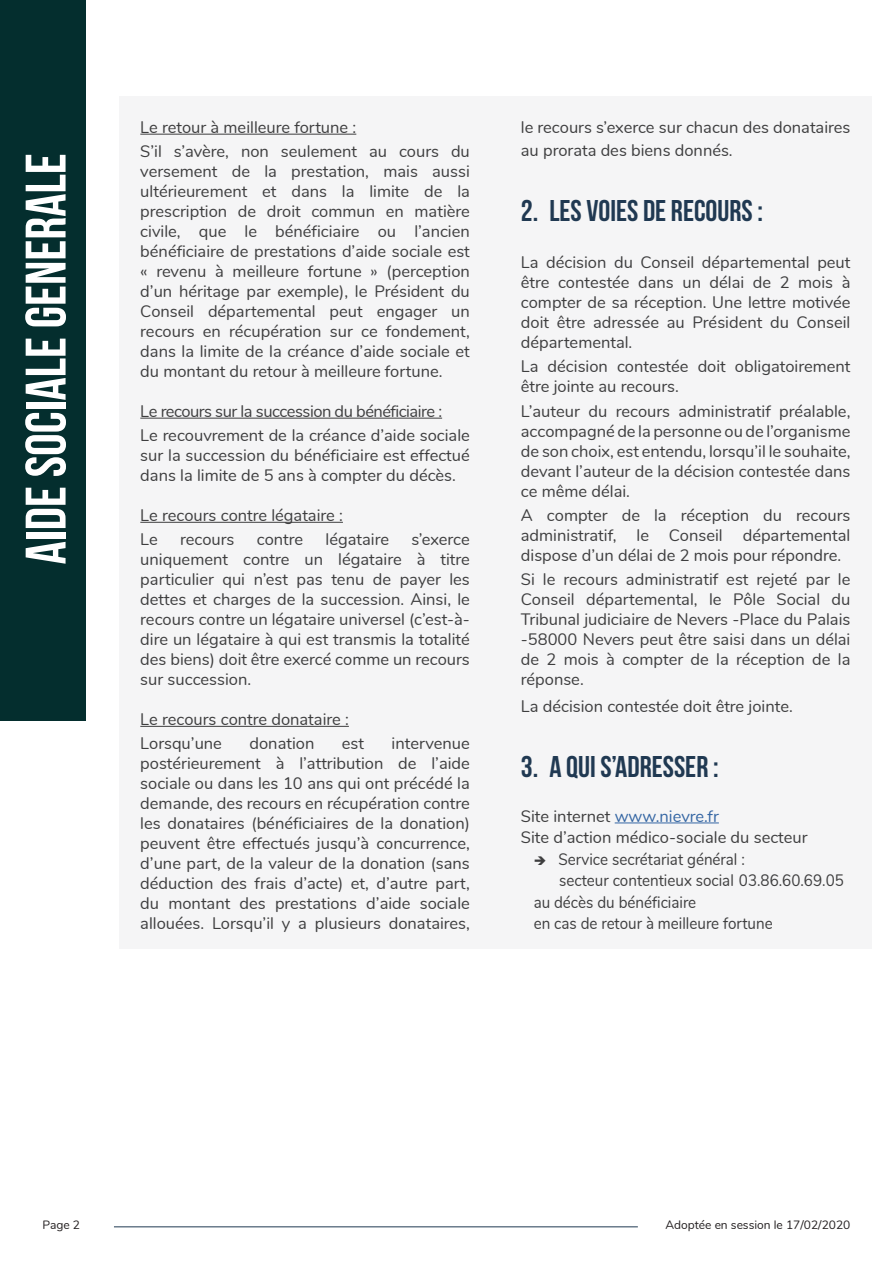
<style>
.page{position:relative;width:893px;height:1263px;background:#fff}
.page>*{position:absolute;margin:0;border:0;box-sizing:border-box;transform-origin:0 0}
._01_Headline{font:700 57px "Bebas Neue";color:#fff}
._02_Article_Title_2{font:700 30px "Bebas Neue";color:#203952}
._05_body_text{font:16.5px/20px "Nunito";color:#3e3e3f;text-align:justify}
._05_body_text-2{font:16.5px "Nunito";color:#3e3e3f;scale:.92 1}
._05_body_text-3{font:16.5px "Nunito";letter-spacing:-.03em;color:#3e3e3f}
._05_body_text-4{font:16.5px "Nunito";color:#3667a4}
.t1{font:12px "Nunito";color:#231f20}
.s1{color:#3e3e3f}
</style>
<div class="page">
<div style="left:119px;top:96px;width:752px;height:852px;background:#f5f5f6"></div>
<hr style="left:114px;top:1226px;width:524px;height:1px;background:#203952">
<hr style="left:140px;top:134px;width:216px;height:1px;background:#3e3e3f">
<hr style="left:140px;top:418px;width:302px;height:1px;background:#3e3e3f">
<hr style="left:140px;top:522px;width:203px;height:1px;background:#3e3e3f">
<hr style="left:140px;top:726px;width:209px;height:1px;background:#3e3e3f">
<hr style="left:615px;top:822px;width:104px;height:1px;background:#3667a4">
<div style="left:0;top:0;width:86px;height:721px;background:#042e2e"></div>
<p class="_01_Headline" style="left:15px;top:564px;width:413px;rotate:-90deg">AIDE SOCIALE GENERALE</p>
<p class="_05_body_text" style="left:140px;top:116px;width:217px">Le retour à meilleure fortune :</p>
<p class="_05_body_text" style="left:140px;top:141px;width:331px">S’il s’avère, non seulement au cours du versement de la prestation, mais aussi ultérieurement et dans la limite de la prescription de droit commun en matière civile, que le bénéficiaire ou l’ancien bénéficiaire de prestations d’aide sociale est « revenu à meilleure fortune » (perception d’un héritage par exemple), le Président du Conseil départemental peut engager un recours en récupération sur ce fondement, dans la limite de la créance d’aide sociale et du montant du retour à meilleure fortune.</p>
<p class="_05_body_text-3" style="left:140px;top:399px;width:303px">Le recours sur la succession du bénéficiaire :</p>
<p class="_05_body_text" style="left:140px;top:424px;width:331px">Le recouvrement de la créance d’aide sociale sur la succession du bénéficiaire est effectué dans la limite de 5 ans à compter du décès.</p>
<p class="_05_body_text" style="left:140px;top:504px;width:204px">Le recours contre légataire :</p>
<p class="_05_body_text" style="left:140px;top:529px;width:19px">Le</p>
<p class="_05_body_text" style="left:180px;top:529px;width:56px">recours</p>
<p class="_05_body_text" style="left:257px;top:529px;width:48px">contre</p>
<p class="_05_body_text" style="left:326px;top:529px;width:65px">légataire</p>
<p class="_05_body_text" style="left:140px;top:529px;width:331px;text-indent:271px">s’exerce uniquement contre un légataire à titre particulier qui n’est pas tenu de payer les dettes et charges de la succession. Ainsi, le recours contre un légataire universel (c’est-à&shy;dire un légataire à qui est transmis la totalité des biens) doit être exercé comme un recours sur succession.</p>
<p class="_05_body_text" style="left:140px;top:708px;width:210px">Le recours contre donataire :</p>
<p class="_05_body_text" style="left:140px;top:733px;width:83px">Lorsqu’une</p>
<p class="_05_body_text" style="left:250px;top:733px;width:66px">donation</p>
<p class="_05_body_text" style="left:342px;top:733px;width:24px">est</p>
<p class="_05_body_text" style="left:140px;top:733px;width:331px;text-indent:251px">intervenue postérieurement à l’attribution de l’aide sociale ou dans les 10 ans qui ont précédé la demande, des recours en récupération contre les donataires (bénéficiaires de la donation) peuvent être effectués jusqu’à concurrence, d’une part, de la valeur de la donation (sans déduction des frais d’acte) et, d’autre part, du montant des prestations d’aide sociale allouées. Lorsqu’il y a plusieurs donataires,</p>
<p class="_05_body_text" style="left:521px;top:115px;width:331px;line-height:23px">le recours s’exerce sur chacun des donataires au prorata des biens donnés.</p>
<p class="_02_Article_Title_2" style="left:521px;top:194px;width:244px">2. LES VOIES DE RECOURS :</p>
<p class="_05_body_text" style="left:521px;top:251px;width:331px">La décision du Conseil départemental peut être contestée dans un délai de 2 mois à compter de sa réception. Une lettre motivée doit être adressée au Président du Conseil départemental.</p>
<p class="_05_body_text" style="left:521px;top:356px;width:331px">La décision contestée doit obligatoirement être jointe au recours.</p>
<p class="_05_body_text" style="left:521px;top:400px;width:331px">L’auteur du recours administratif préalable, accompagné de la personne ou de l’organisme de son choix, est entendu, lorsqu’il le souhaite, devant l’auteur de la décision contestée dans ce même délai.</p>
<p class="_05_body_text" style="left:521px;top:504px;width:331px">A compter de la réception du recours administratif, le Conseil départemental dispose d’un délai de 2 mois pour répondre.</p>
<p class="_05_body_text" style="left:521px;top:568px;width:331px">Si le recours administratif est rejeté par le Conseil départemental, le Pôle Social du Tribunal judiciaire de Nevers -Place du Palais -58000 Nevers peut être saisi dans un délai de 2 mois à compter de la réception de la réponse.</p>
<p class="_05_body_text" style="left:521px;top:696px;width:273px">La décision contestée doit être jointe.</p>
<p class="_02_Article_Title_2" style="left:521px;top:750px;width:199px">3. A QUI S’ADRESSER :</p>
<p class="_05_body_text-4" style="left:521px;top:804px;width:199px"><span class="s1">Site internet</span> www.nievre.fr</p>
<p class="_05_body_text" style="left:521px;top:826px;width:288px">Site d’action médico-sociale du secteur</p>
<p class="_05_body_text-2" style="left:534px;top:847px;width:231px">➔ Service secrétariat général :</p>
<p class="_05_body_text-2" style="left:559px;top:868px;width:311px">secteur contentieux social 03.86.60.69.05</p>
<p class="_05_body_text-2" style="left:534px;top:890px;width:178px">au décès du bénéficiaire</p>
<p class="_05_body_text-2" style="left:534px;top:911px;width:261px">en cas de retour à meilleure fortune</p>
<p class="t1" style="left:43px;top:1216px;width:39px">Page 2</p>
<p class="t1" style="left:665px;top:1216px;width:186px">Adoptée en session le 17/02/2020</p>
</div>
